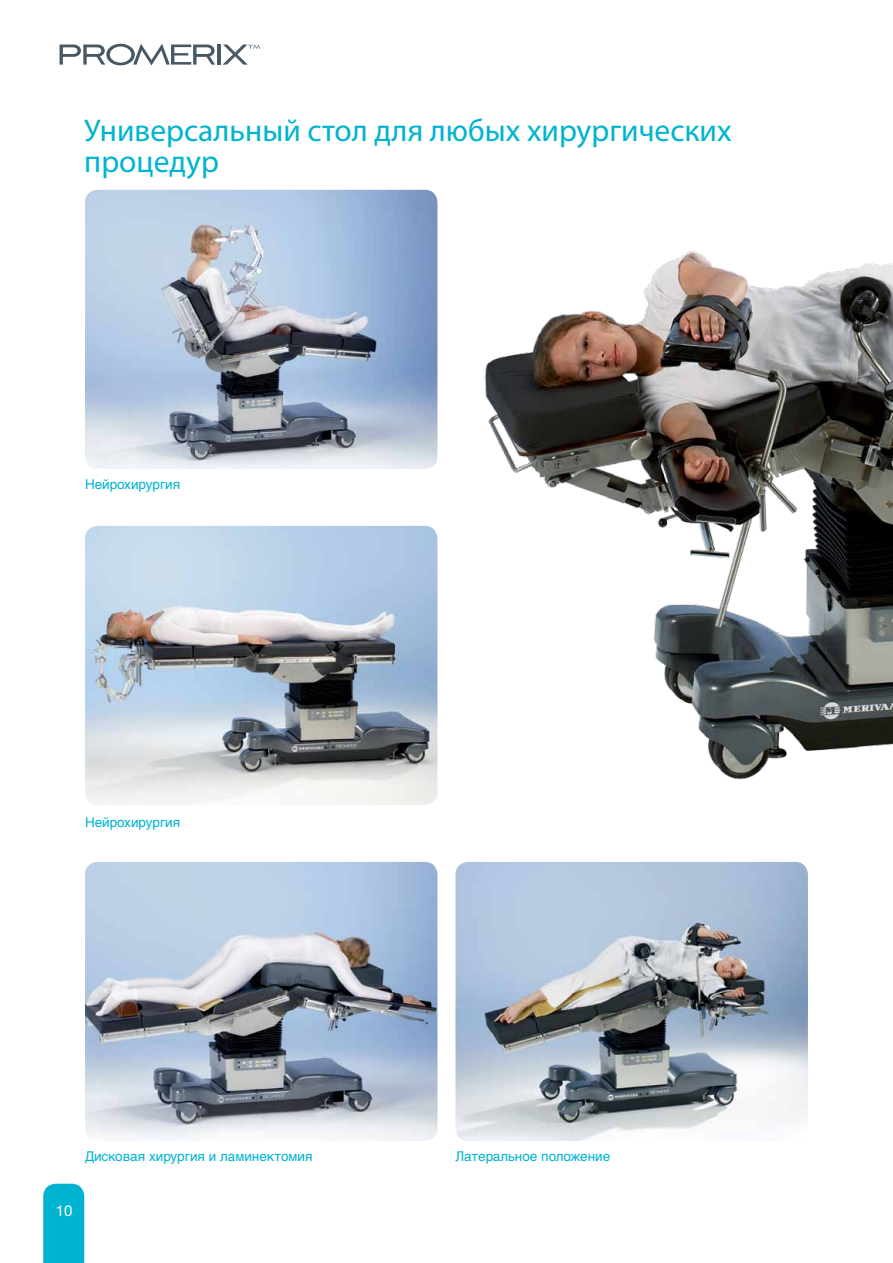
<style>
.page{position:relative;width:893px;height:1263px;background:#fff}
.page>*{position:absolute;margin:0;border:0;box-sizing:border-box;transform-origin:0 0}
.t1{font:31.5px/31.5px "Myriad Pro";color:#00b4d1}
.t2{font:15px "Helvetica Neue LT Pro";color:#fff}
.t3{font:13.5px "Helvetica Cyr Upright";color:#00b4d1}
</style>
<div class="page">
<div style="left:43px;top:1184px;width:41px;height:79px;background:#00b4d1"></div>
<svg style="left:60px;top:44px;width:155px;height:21px"></svg>
<hr style="left:218px;top:45px;width:3px;height:20px;background:#485865">
<svg style="left:223px;top:45px;width:37px;height:20px"></svg>
<img style="left:85px;top:526px;width:352px;height:279px">
<img style="left:455px;top:862px;width:353px;height:279px">
<img style="left:85px;top:190px;width:326px;height:279px">
<img style="left:85px;top:862px;width:352px;height:279px">
<img style="left:411px;top:189px;width:482px;height:607px">
<h1 class="t1" style="left:84px;top:114px;width:649px">Универсальный стол для любых хирургических процедур</h1>
<p class="t3" style="left:85px;top:477px;width:97px">Нейрохирургия</p>
<p class="t3" style="left:85px;top:815px;width:97px">Нейрохирургия</p>
<p class="t3" style="left:85px;top:1149px;width:229px">Дисковая хирургия и ламинектомия</p>
<p class="t2" style="left:56px;top:1202px;width:18px">10</p>
<p class="t3" style="left:455px;top:1149px;width:156px">Латеральное положение</p>
</div>
